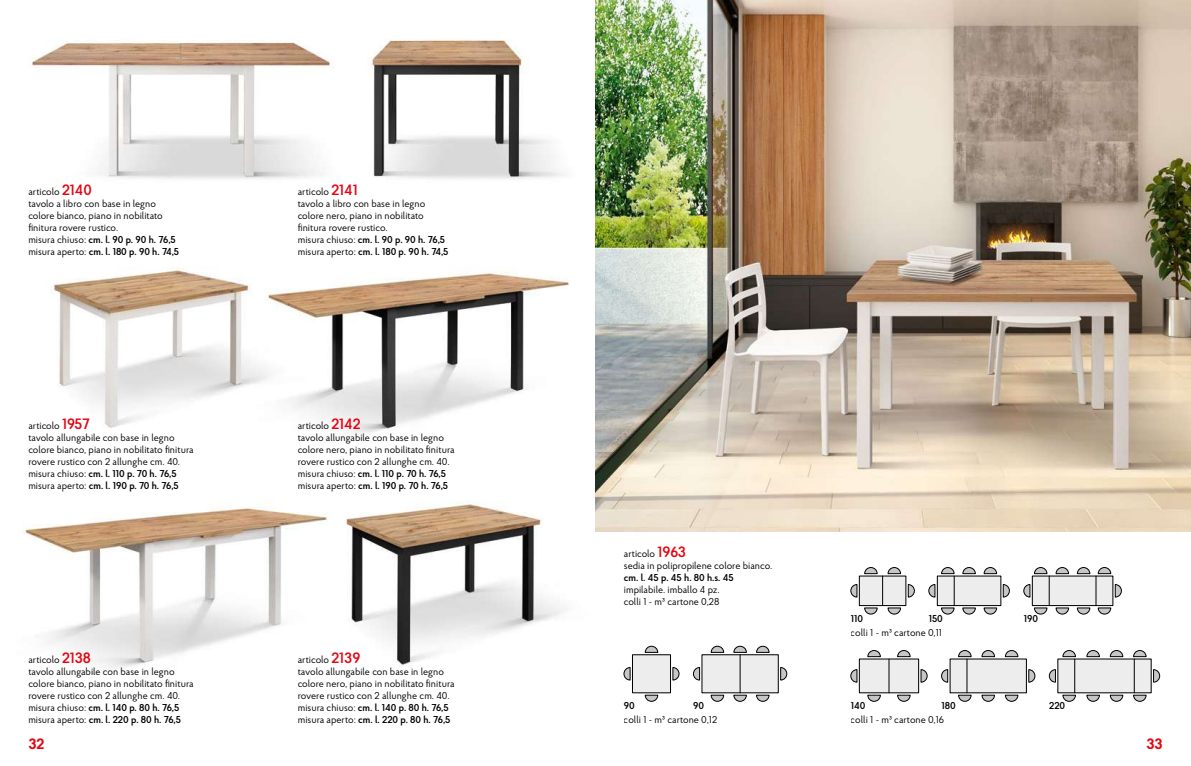
<style>
.page{position:relative;width:1191px;height:766px;background:#fff}
.page>*{position:absolute;margin:0;border:0;box-sizing:border-box;transform-origin:0 0}
.t1{font:700 15px "Proba Pro";color:#e30613}
.t2{font:10px/12px "Proba Pro";color:#000}
.t3{font:600 10px "Proba Pro";color:#000}
.s1{font-weight:600;font-size:15px;color:#e30613}
.s2{font-weight:600}
.s3{font-weight:500}
</style>
<div class="page">
<img style="left:595px;top:0;width:596px;height:531px">
<svg style="left:1028px;top:669px;width:7px;height:13px"></svg>
<div style="left:859px;top:658px;width:59px;height:34px;background:#ededed"></div>
<svg style="left:920px;top:669px;width:7px;height:13px"></svg>
<svg style="left:850px;top:669px;width:7px;height:13px"></svg>
<svg style="left:867px;top:694px;width:13px;height:7px"></svg>
<svg style="left:867px;top:650px;width:13px;height:6px"></svg>
<svg style="left:897px;top:694px;width:13px;height:7px"></svg>
<svg style="left:897px;top:650px;width:13px;height:6px"></svg>
<hr style="left:888px;top:658px;width:1px;height:34px;background:#000">
<div style="left:632px;top:654px;width:38px;height:38px;background:#ededed"></div>
<svg style="left:672px;top:667px;width:7px;height:13px"></svg>
<svg style="left:623px;top:667px;width:7px;height:13px"></svg>
<svg style="left:645px;top:694px;width:13px;height:7px"></svg>
<svg style="left:645px;top:645px;width:13px;height:7px"></svg>
<div style="left:950px;top:658px;width:76px;height:34px;background:#ededed"></div>
<svg style="left:941px;top:669px;width:7px;height:13px"></svg>
<svg style="left:958px;top:694px;width:13px;height:7px"></svg>
<svg style="left:958px;top:650px;width:13px;height:6px"></svg>
<svg style="left:981px;top:694px;width:13px;height:7px"></svg>
<svg style="left:981px;top:650px;width:13px;height:6px"></svg>
<svg style="left:1005px;top:694px;width:13px;height:7px"></svg>
<svg style="left:1005px;top:650px;width:13px;height:6px"></svg>
<hr style="left:966px;top:658px;width:1px;height:34px;background:#000">
<div style="left:1057px;top:658px;width:94px;height:34px;background:#ededed"></div>
<svg style="left:1153px;top:669px;width:6px;height:13px"></svg>
<svg style="left:1049px;top:669px;width:6px;height:13px"></svg>
<svg style="left:1062px;top:694px;width:13px;height:7px"></svg>
<svg style="left:1062px;top:650px;width:13px;height:6px"></svg>
<svg style="left:1086px;top:694px;width:13px;height:7px"></svg>
<svg style="left:1086px;top:650px;width:13px;height:6px"></svg>
<svg style="left:1110px;top:694px;width:13px;height:7px"></svg>
<svg style="left:1110px;top:650px;width:13px;height:6px"></svg>
<svg style="left:1133px;top:694px;width:13px;height:7px"></svg>
<svg style="left:1133px;top:650px;width:13px;height:6px"></svg>
<hr style="left:1074px;top:658px;width:1px;height:34px;background:#000">
<hr style="left:1134px;top:658px;width:1px;height:34px;background:#000">
<svg style="left:908px;top:584px;width:6px;height:13px"></svg>
<svg style="left:850px;top:584px;width:7px;height:13px"></svg>
<div style="left:859px;top:576px;width:47px;height:29px;background:#ededed"></div>
<div style="left:859px;top:575px;width:47px;height:30px;border:1px solid #000"></div>
<svg style="left:864px;top:567px;width:36px;height:47px"></svg>
<div style="left:937px;top:576px;width:64px;height:29px;background:#ededed"></div>
<svg style="left:1003px;top:584px;width:6px;height:13px"></svg>
<svg style="left:928px;top:584px;width:7px;height:13px"></svg>
<svg style="left:962px;top:607px;width:13px;height:7px"></svg>
<svg style="left:962px;top:567px;width:13px;height:6px"></svg>
<svg style="left:983px;top:607px;width:14px;height:7px"></svg>
<svg style="left:983px;top:567px;width:14px;height:6px"></svg>
<svg style="left:941px;top:567px;width:14px;height:47px"></svg>
<div style="left:1032px;top:576px;width:80px;height:29px;background:#ededed"></div>
<svg style="left:1023px;top:567px;width:45px;height:47px"></svg>
<svg style="left:1077px;top:567px;width:44px;height:47px"></svg>
<div style="left:702px;top:654px;width:76px;height:38px;background:#ededed"></div>
<svg style="left:780px;top:667px;width:7px;height:13px"></svg>
<svg style="left:693px;top:667px;width:7px;height:13px"></svg>
<svg style="left:711px;top:694px;width:13px;height:7px"></svg>
<svg style="left:711px;top:645px;width:13px;height:7px"></svg>
<svg style="left:733px;top:694px;width:13px;height:7px"></svg>
<svg style="left:733px;top:645px;width:13px;height:7px"></svg>
<svg style="left:756px;top:694px;width:13px;height:7px"></svg>
<svg style="left:756px;top:645px;width:13px;height:7px"></svg>
<hr style="left:740px;top:654px;width:1px;height:38px;background:#000">
<img style="left:32px;top:40px;width:209px;height:139px">
<img style="left:241px;top:39px;width:329px;height:396px">
<img style="left:354px;top:502px;width:212px;height:165px">
<img style="left:53px;top:255px;width:276px;height:180px">
<img style="left:22px;top:504px;width:332px;height:165px">
<p class="t2" style="left:28px;top:185px;width:152px">articolo <span class="s1">2140<br></span>tavolo a libro con base in legno colore bianco, piano in nobilitato finitura rovere rustico.<br>misura chiuso: <span class="s2">cm. l. 90 p. 90 h. 76,5 </span>misura aperto: <span class="s2">cm. l. 180 p. 90 h. 74,5</span></p>
<p class="t2" style="left:298px;top:185px;width:152px">articolo <span class="s1">2141<br></span>tavolo a libro con base in legno colore nero, piano in nobilitato finitura rovere rustico.<br>misura chiuso: <span class="s2">cm. l. 90 p. 90 h. 76,5 </span>misura aperto: <span class="s2">cm. l. 180 p. 90 h. 74,5</span></p>
<p class="t2" style="left:28px;top:419px;width:167px">articolo <span class="s1">1957<br></span>tavolo allungabile con base in legno colore bianco, piano in nobilitato finitura rovere rustico con 2 allunghe cm. 40. misura chiuso: <span class="s2">cm. l. 110 p. 70 h. 76,5 </span>misura aperto: <span class="s2">cm. l. 190 p. 70 h. 76,5</span></p>
<p class="t2" style="left:298px;top:419px;width:158px">articolo <span class="s1">2142<br></span>tavolo allungabile con base in legno colore nero, piano in nobilitato finitura rovere rustico con 2 allunghe cm. 40. misura chiuso: <span class="s2">cm. l. 110 p. 70 h. 76,5 </span>misura aperto: <span class="s2">cm. l. 190 p. 70 h. 76,5</span></p>
<p class="t2" style="left:624px;top:547px;width:150px">articolo <span class="s1">1963<br></span>sedia in polipropilene colore bianco.</p>
<p class="t3" style="left:624px;top:571px;width:111px">cm. l. 45 p. 45 h. 80 h.s. 45</p>
<p class="t2" style="left:624px;top:583px;width:97px">impilabile. imballo 4 pz. colli 1 - m<span class="s3">3</span> cartone 0,28</p>
<p class="t3" style="left:850px;top:611px;width:14px">110</p>
<p class="t3" style="left:928px;top:611px;width:16px">150</p>
<p class="t3" style="left:1023px;top:611px;width:16px">190</p>
<p class="t2" style="left:850px;top:626px;width:93px">colli 1 - m<span class="s3">3</span> cartone 0,11</p>
<p class="t2" style="left:28px;top:653px;width:167px">articolo <span class="s1">2138<br></span>tavolo allungabile con base in legno colore bianco, piano in nobilitato finitura rovere rustico con 2 allunghe cm. 40. misura chiuso: <span class="s2">cm. l. 140 p. 80 h. 76,5 </span>misura aperto: <span class="s2">cm. l. 220 p. 80 h. 76,5</span></p>
<p class="t2" style="left:298px;top:653px;width:158px">articolo <span class="s1">2139<br></span>tavolo allungabile con base in legno colore nero, piano in nobilitato finitura rovere rustico con 2 allunghe cm. 40. misura chiuso: <span class="s2">cm. l. 140 p. 80 h. 76,5 </span>misura aperto: <span class="s2">cm. l. 220 p. 80 h. 76,5</span></p>
<h1 class="t1" style="left:28px;top:733px;width:17px">32</h1>
<h1 class="t1" style="left:1146px;top:733px;width:17px">33</h1>
<p class="t3" style="left:624px;top:698px;width:12px">90</p>
<p class="t3" style="left:850px;top:698px;width:16px">140</p>
<p class="t3" style="left:941px;top:698px;width:16px">180</p>
<p class="t3" style="left:1049px;top:698px;width:18px">220</p>
<p class="t3" style="left:693px;top:698px;width:12px">90</p>
<p class="t2" style="left:624px;top:713px;width:95px">colli 1 - m<span class="s3">3</span> cartone 0,12</p>
<p class="t2" style="left:850px;top:713px;width:95px">colli 1 - m<span class="s3">3</span> cartone 0,16</p>
</div>
